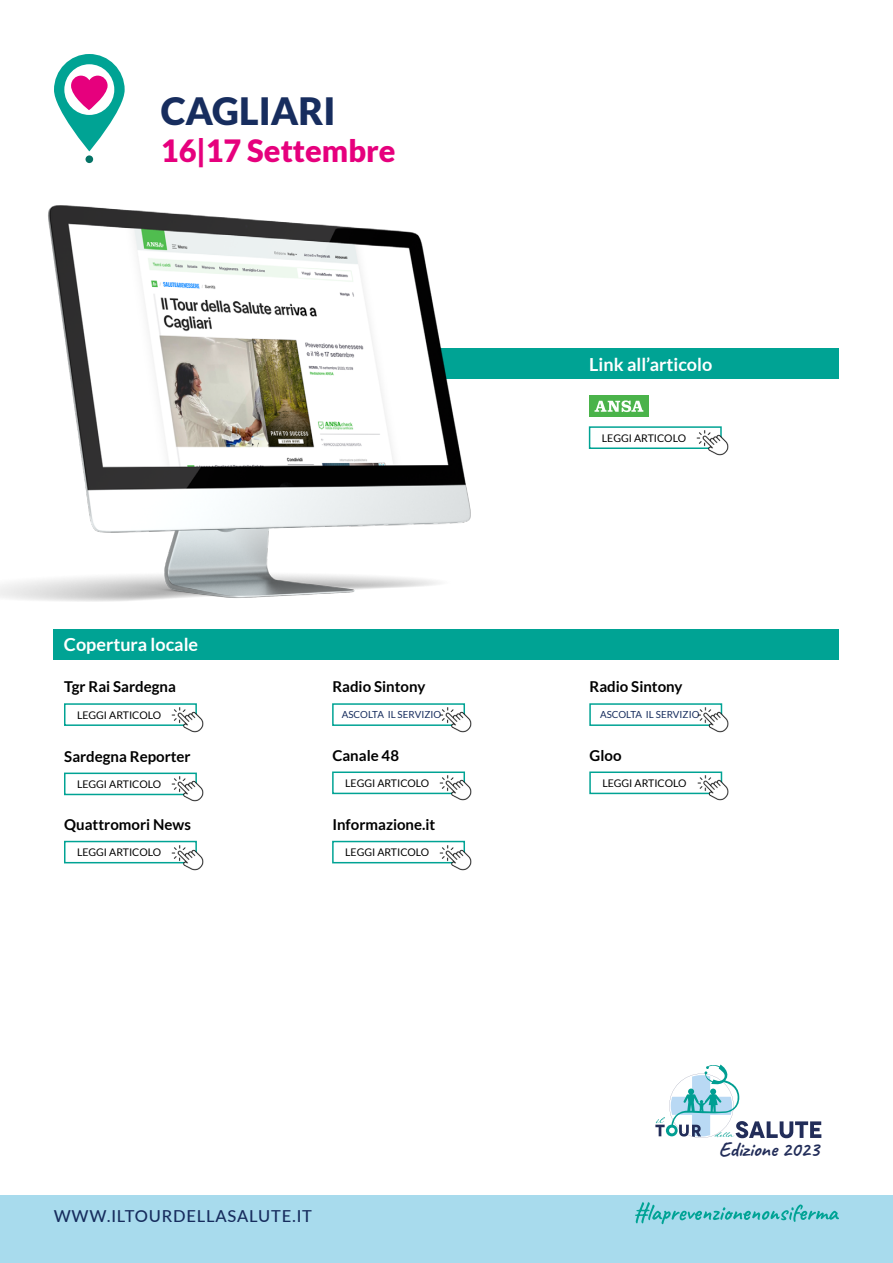
<style>
.page{position:relative;width:893px;height:1263px;background:#fff}
.page>*{position:absolute;margin:0;border:0;box-sizing:border-box;transform-origin:0 0}
.t1{font:900 37.65px "Lato";color:#172d5e}
.t2{font:900 30.75px "Lato";color:#e6007d}
.t3{font:20.7px "Caveat";color:#222d59}
.t4{font:700 18px "Lato";color:#fff}
.t5{font:500 16.5px "Lato";letter-spacing:.05em;color:#172d5e}
.t6{font:700 15px "Lato";color:#000}
.t7{font:10.5px "Lato";color:#000}
.t8{font:9.75px "Lato";color:#172d5e}
</style>
<div class="page">
<svg style="left:655px;top:1064px;width:167px;height:75px"></svg>
<div style="left:0;top:1195px;width:893px;height:68px;background:#a8dbed"></div>
<svg style="left:635px;top:1202px;width:204px;height:22px"></svg>
<div style="left:86px;top:155px;width:7px;height:8px;background:#057366;border-radius:50%"></div>
<svg style="left:54px;top:54px;width:71px;height:97px"></svg>
<div style="left:282px;top:349px;width:556px;height:30px;background:#00a394"></div>
<img style="left:0;top:205px;width:544px;height:433px">
<div style="left:589px;top:426px;width:133px;height:23px;border:2px solid #00a394"></div>
<div style="left:589px;top:396px;width:59px;height:21px;background:#4ab34a"></div>
<svg style="left:594px;top:400px;width:49px;height:12px"></svg>
<img style="left:694px;top:426px;width:35px;height:30px">
<div style="left:54px;top:629px;width:785px;height:30px;background:#00a394"></div>
<div style="left:64px;top:703px;width:133px;height:23px;border:2px solid #00a394"></div>
<img style="left:170px;top:703px;width:34px;height:30px">
<div style="left:332px;top:703px;width:133px;height:23px;border:2px solid #00a394"></div>
<img style="left:438px;top:703px;width:34px;height:30px">
<div style="left:332px;top:771px;width:133px;height:23px;border:2px solid #00a394"></div>
<img style="left:438px;top:771px;width:34px;height:30px">
<div style="left:589px;top:771px;width:133px;height:23px;border:2px solid #00a394"></div>
<img style="left:695px;top:771px;width:34px;height:30px">
<div style="left:332px;top:841px;width:133px;height:22px;border:2px solid #00a394"></div>
<img style="left:438px;top:840px;width:34px;height:31px">
<div style="left:589px;top:703px;width:133px;height:23px;border:2px solid #00a394"></div>
<img style="left:695px;top:703px;width:34px;height:30px">
<div style="left:64px;top:772px;width:133px;height:23px;border:2px solid #00a394"></div>
<img style="left:170px;top:772px;width:34px;height:30px">
<div style="left:64px;top:841px;width:133px;height:22px;border:2px solid #00a394"></div>
<img style="left:170px;top:840px;width:34px;height:31px">
<h1 class="t1" style="left:161px;top:89px;width:176px">CAGLIARI</h1>
<h2 class="t2" style="left:161px;top:133px;width:236px">16|17 Settembre</h2>
<p class="t4" style="left:64px;top:634px;width:136px">Copertura locale</p>
<p class="t6" style="left:64px;top:678px;width:113px">Tgr Rai Sardegna</p>
<p class="t6" style="left:332px;top:678px;width:94px">Radio Sintony</p>
<p class="t7" style="left:77px;top:709px;width:86px">LEGGI ARTICOLO</p>
<p class="t8" style="left:342px;top:709px;width:101px">ASCOLTA IL SERVIZIO</p>
<p class="t6" style="left:64px;top:747px;width:128px">Sardegna Reporter</p>
<p class="t6" style="left:332px;top:746px;width:68px">Canale 48</p>
<p class="t7" style="left:77px;top:778px;width:86px">LEGGI ARTICOLO</p>
<p class="t7" style="left:345px;top:777px;width:86px">LEGGI ARTICOLO</p>
<p class="t6" style="left:64px;top:816px;width:128px">Quattromori News</p>
<p class="t6" style="left:332px;top:816px;width:104px">Informazione.it</p>
<p class="t7" style="left:77px;top:847px;width:86px">LEGGI ARTICOLO</p>
<p class="t7" style="left:345px;top:847px;width:86px">LEGGI ARTICOLO</p>
<p class="t5" style="left:54px;top:1204px;width:260px">WWW.ILTOURDELLASALUTE.IT</p>
<p class="t4" style="left:589px;top:354px;width:124px">Link all’articolo</p>
<p class="t7" style="left:602px;top:432px;width:86px">LEGGI ARTICOLO</p>
<p class="t6" style="left:590px;top:678px;width:94px">Radio Sintony</p>
<p class="t8" style="left:600px;top:709px;width:101px">ASCOLTA IL SERVIZIO</p>
<p class="t6" style="left:590px;top:746px;width:33px">Gloo</p>
<p class="t7" style="left:602px;top:777px;width:86px">LEGGI ARTICOLO</p>
<h3 class="t3" style="left:719px;top:1136px;width:102px">Edizione 2023</h3>
</div>
